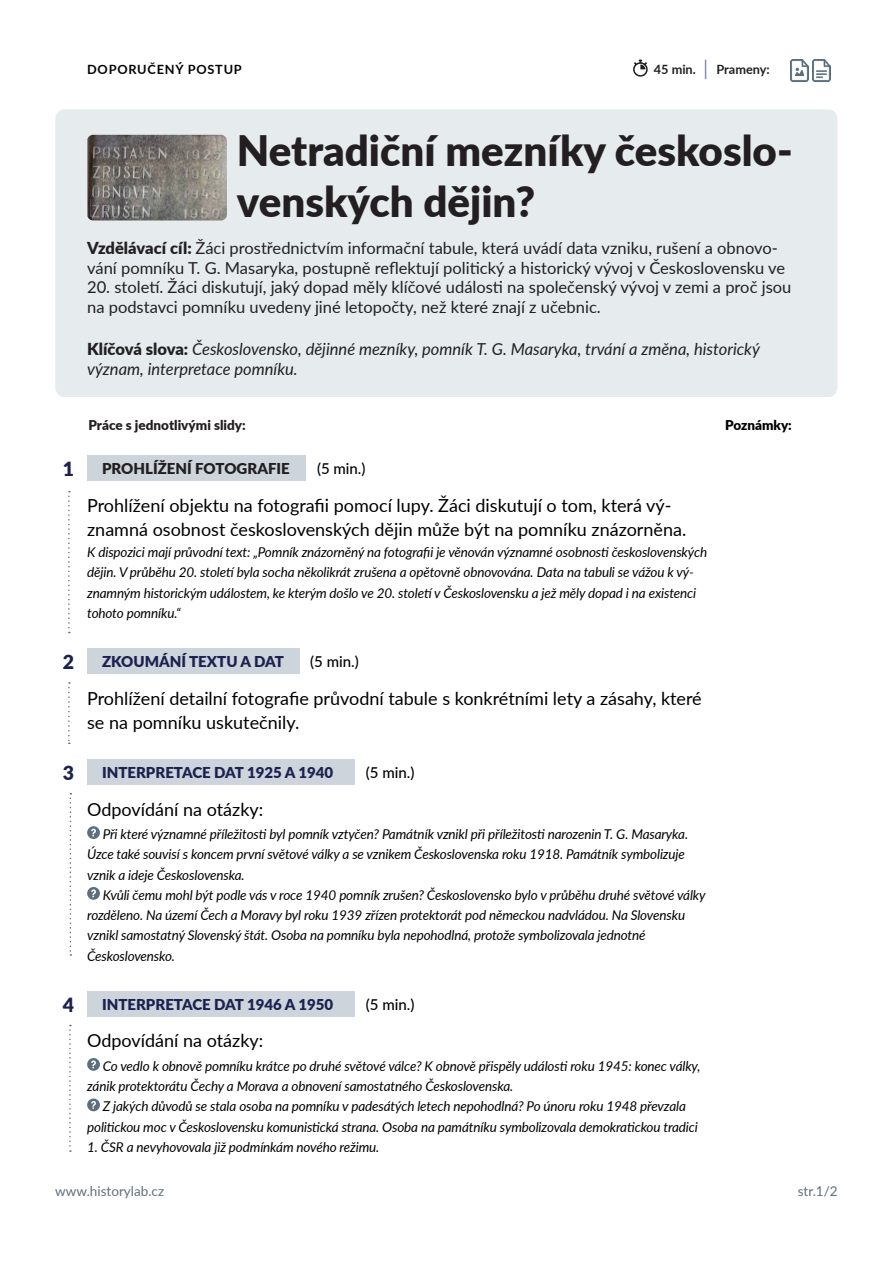
<style>
.page{position:relative;width:893px;height:1263px;background:#fff}
.page>*{position:absolute;margin:0;border:0;box-sizing:border-box;transform-origin:0 0}
.t1{font:900 42px/51px "Lato";color:#231f20}
.t2{font:900 19.5px "Lato";color:#1c224f}
.t3{font:18px/24px "Lato";color:#000}
.t4{font:16.5px/19.8px "Lato";color:#231f20}
.t5{font:italic 16.5px/19.8px "Lato";color:#231f20}
.t6{font:900 15px "Lato";color:#1c224f}
.t7{font:500 15px "Lato";color:#000}
.t8{font:900 15px "Lato";color:#231f20}
.odrazky_s_pismeny{font:italic 13.5px/20.2px "Lato";letter-spacing:-.01em;color:#000}
.t9{font:900 13.5px "Lato";color:#231f20}
.t10{font:13.5px "Lato";color:#5d6f7e}
.t11{font:900 13.5px "Lato";color:#000}
.t12{font:700 12.75px "Lato";letter-spacing:.06em;color:#020304}
.t13{font:700 12.75px "Lato";color:#231f20}
.s1{font-weight:900}
.s2{font-weight:900;font-style:normal}
</style>
<div class="page">
<svg style="left:633px;top:60px;width:15px;height:17px"></svg>
<svg style="left:705px;top:60px;width:1px;height:19px"></svg>
<div style="left:55px;top:109px;width:782px;height:288px;background:#e6ebed"></div>
<img style="left:87px;top:135px;width:140px;height:85px">
<div style="left:87px;top:455px;width:219px;height:26px;background:#cdd4dc"></div>
<svg style="left:68px;top:491px;width:2px;height:142px"></svg>
<div style="left:87px;top:759px;width:268px;height:26px;background:#cdd4dc"></div>
<div style="left:87px;top:649px;width:212px;height:25px;background:#cdd4dc"></div>
<svg style="left:70px;top:793px;width:1px;height:163px"></svg>
<svg style="left:68px;top:682px;width:2px;height:62px"></svg>
<svg style="left:87px;top:826px;width:13px;height:13px"></svg>
<svg style="left:87px;top:887px;width:13px;height:13px"></svg>
<img style="left:791px;top:60px;width:18px;height:21px">
<svg style="left:87px;top:1058px;width:13px;height:13px"></svg>
<svg style="left:87px;top:1098px;width:13px;height:13px"></svg>
<div style="left:87px;top:991px;width:268px;height:26px;background:#cdd4dc"></div>
<svg style="left:69px;top:1025px;width:2px;height:127px"></svg>
<img style="left:813px;top:60px;width:17px;height:21px">
<p class="t12" style="left:87px;top:60px;width:156px">DOPORUČENÝ POSTUP</p>
<p class="t13" style="left:716px;top:60px;width:55px">Prameny:</p>
<p class="t13" style="left:654px;top:60px;width:44px">45 min.</p>
<p class="t1" style="left:237px;top:123px;width:557px">Netradiční mezníky českoslo&shy;venských dějin?</p>
<p class="t4" style="left:87px;top:237px;width:700px"><span class="s1">Vzdělávací cíl:</span> Žáci prostřednictvím informační tabule, která uvádí data vzniku, rušení a obnovo&shy;vání pomníku T. G. Masaryka, postupně reflektují politický a historický vývoj v Československu ve</p>
<p class="t4" style="left:87px;top:277px;width:706px">20. století. Žáci diskutují, jaký dopad měly klíčové události na společenský vývoj v zemi a proč jsou na podstavci pomníku uvedeny jiné letopočty, než které znají z učebnic.</p>
<p class="t5" style="left:87px;top:338px;width:674px"><span class="s2">Klíčová slova:</span> Československo, dějinné mezníky, pomník T. G. Masaryka, trvání a změna, historický význam, interpretace pomníku.</p>
<p class="t9" style="left:88px;top:415px;width:159px">Práce s jednotlivými slidy:</p>
<p class="t11" style="left:725px;top:415px;width:68px">Poznámky:</p>
<p class="t2" style="left:63px;top:454px;width:13px">1</p>
<p class="t8" style="left:102px;top:457px;width:189px">PROHLÍŽENÍ FOTOGRAFIE</p>
<p class="t7" style="left:317px;top:458px;width:50px">(5 min.)</p>
<p class="t3" style="left:87px;top:492px;width:601px">Prohlížení objektu na fotografii pomocí lupy. Žáci diskutují o tom, která vý&shy;znamná osobnost československých dějin může být na pomníku znázorněna.</p>
<p class="t2" style="left:63px;top:647px;width:13px">2</p>
<p class="odrazky_s_pismeny" style="left:87px;top:541px;width:621px">K dispozici mají průvodní text: „Pomník znázorněný na fotografii je věnován významné osobnosti československých dějin. V průběhu 20. století byla socha několikrát zrušena a opětovně obnovována. Data na tabuli se vážou k vý&shy;znamným historickým událostem, ke kterým došlo ve 20. století v Československu a jež měly dopad i na existenci tohoto pomníku.“</p>
<p class="t6" style="left:102px;top:651px;width:183px">ZKOUMÁNÍ TEXTU A DAT</p>
<p class="t7" style="left:310px;top:651px;width:50px">(5 min.)</p>
<p class="t3" style="left:87px;top:685px;width:616px">Prohlížení detailní fotografie průvodní tabule s konkrétními lety a zásahy, které se na pomníku uskutečnily.</p>
<p class="t2" style="left:63px;top:758px;width:13px">3</p>
<p class="t6" style="left:102px;top:761px;width:233px">INTERPRETACE DAT 1925 A 1940</p>
<p class="t3" style="left:87px;top:796px;width:178px">Odpovídání na otázky:</p>
<p class="t7" style="left:366px;top:762px;width:50px">(5 min.)</p>
<p class="odrazky_s_pismeny" style="left:87px;top:823px;width:602px;text-indent:16px">Při které významné příležitosti byl pomník vztyčen? Památník vznikl při příležitosti narozenin T. G. Masaryka.<br>Úzce také souvisí s koncem první světové války a se vznikem Československa roku 1918. Památník symbolizuje vznik a ideje Československa.</p>
<p class="odrazky_s_pismeny" style="left:87px;top:884px;width:620px;text-indent:16px">Kvůli čemu mohl být podle vás v roce 1940 pomník zrušen? Československo bylo v průběhu druhé světové války rozděleno. Na území Čech a Moravy byl roku 1939 zřízen protektorát pod německou nadvládou. Na Slovensku vznikl samostatný Slovenský štát. Osoba na pomníku byla nepohodlná, protože symbolizovala jednotné Československo.</p>
<p class="t7" style="left:366px;top:994px;width:50px">(5 min.)</p>
<p class="t3" style="left:87px;top:1028px;width:178px">Odpovídání na otázky:</p>
<p class="odrazky_s_pismeny" style="left:87px;top:1055px;width:615px;text-indent:16px">Co vedlo k obnově pomníku krátce po druhé světové válce? K obnově přispěly události roku 1945: konec války, zánik protektorátu Čechy a Morava a obnovení samostatného Československa.</p>
<p class="odrazky_s_pismeny" style="left:87px;top:1096px;width:612px;text-align:center">Z jakých důvodů se stala osoba na pomníku v padesátých letech nepohodlná? Po únoru roku 1948 převzala politickou moc v Československu komunistická strana. Osoba na památníku symbolizovala demokratickou tradici</p>
<p class="odrazky_s_pismeny" style="left:87px;top:1136px;width:294px">1. ČSR a nevyhovovala již podmínkám nového režimu.</p>
<p class="t2" style="left:63px;top:990px;width:13px">4</p>
<p class="t6" style="left:102px;top:993px;width:233px">INTERPRETACE DAT 1946 A 1950</p>
<p class="t10" style="left:55px;top:1181px;width:110px">www.historylab.cz</p>
<p class="t10" style="left:798px;top:1181px;width:42px">str.1/2</p>
</div>
